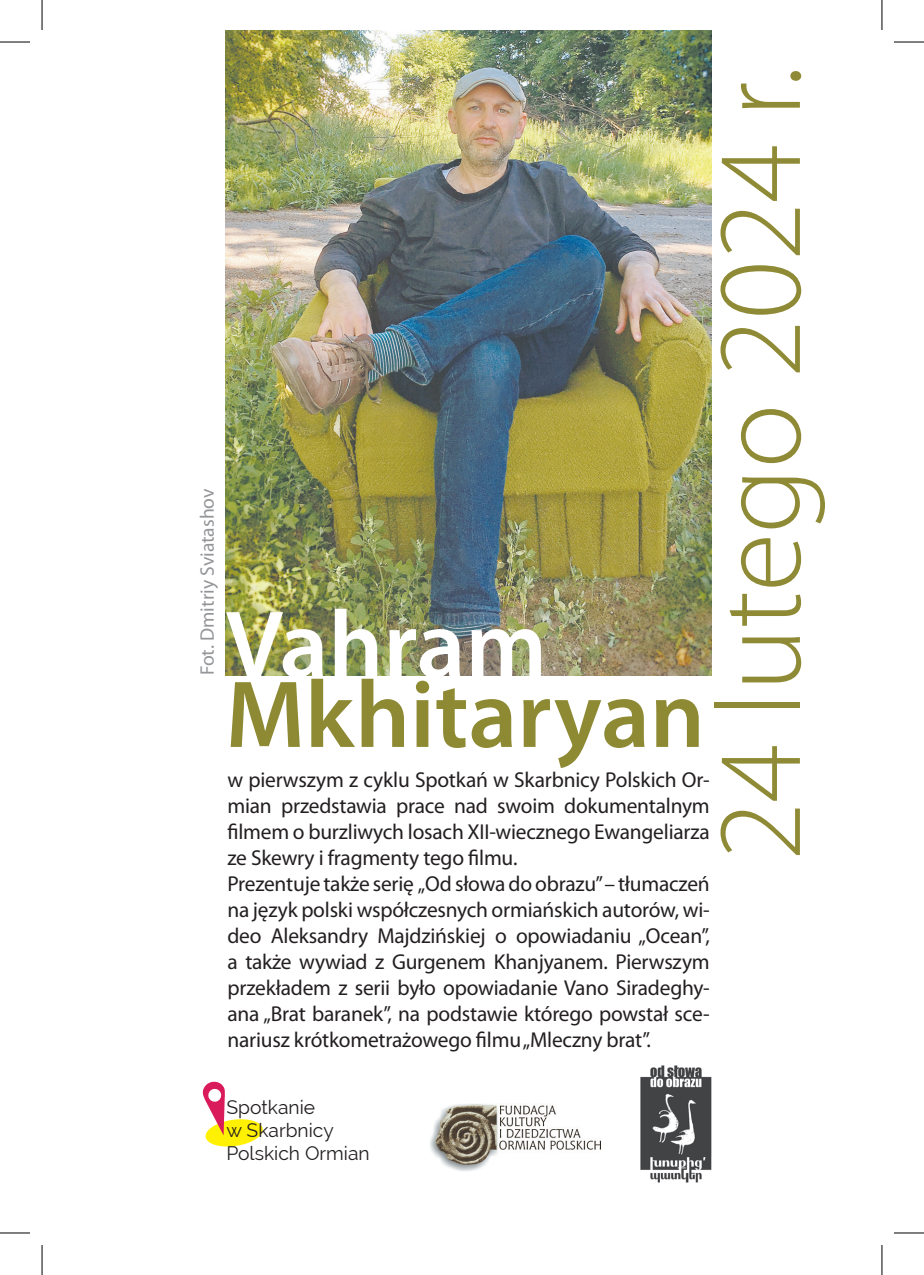
<style>
.page{position:relative;width:924px;height:1275px;background:#fff}
.page>*{position:absolute;margin:0;border:0;box-sizing:border-box;transform-origin:0 0}
.t1{font:300 120px "Myriad Pro";color:#8f8a35}
.t2{font:600 96px "Myriad Pro";color:#8e8a33}
.t3{font:600 96px "Myriad Pro";color:#fff}
.t4{font:21.6px/26px "Myriad Pro";letter-spacing:-.01em;color:#231f20}
.t5{font:19.6px "Myriad Pro";color:#939598}
.t6{font:19.2px/23px "Raleway";color:#231f20}
</style>
<div class="page">
<img style="left:225px;top:31px;width:486px;height:644px">
<svg style="left:202px;top:1081px;width:61px;height:66px"></svg>
<img style="left:640px;top:1065px;width:72px;height:118px">
<img style="left:430px;top:1104px;width:170px;height:67px">
<hr style="left:0;top:42px;width:30px;height:1px;background:#000">
<hr style="left:893px;top:42px;width:30px;height:1px;background:#000">
<hr style="left:0;top:1232px;width:30px;height:1px;background:#000">
<hr style="left:893px;top:1232px;width:30px;height:1px;background:#000">
<hr style="left:42px;top:0;width:1px;height:30px;background:#000">
<hr style="left:42px;top:1245px;width:1px;height:30px;background:#000">
<hr style="left:881px;top:0;width:1px;height:30px;background:#000">
<hr style="left:881px;top:1245px;width:1px;height:30px;background:#000">
<p class="t5" style="left:195px;top:675px;width:188px;rotate:-90deg">Fot. Dmitriy Sviatashov</p>
<h1 class="t1" style="left:693px;top:860px;width:795px;rotate:-90deg">24 lutego 2024 r.</h1>
<h2 class="t3" style="left:225px;top:583px;width:323px">Vahram</h2>
<h2 class="t2" style="left:225px;top:653px;width:480px">Mkhitaryan</h2>
<p class="t4" style="left:227px;top:766px;width:483px">w pierwszym z cyklu Spotkań w Skarbnicy Polskich Or&shy;mian przedstawia prace nad swoim dokumentalnym filmem o burzliwych losach XII-wiecznego Ewangeliarza ze Skewry i fragmenty tego filmu.<br>Prezentuje także serię „Od słowa do obrazu” – tłumaczeń na język polski współczesnych ormiańskich autorów, wi&shy;deo Aleksandry Majdzińskiej o opowiadaniu „Ocean”, a także wywiad z Gurgenem Khanjyanem. Pierwszym przekładem z serii było opowiadanie Vano Siradeghy&shy;ana „Brat baranek”, na podstawie którego powstał sce&shy;nariusz krótkometrażowego filmu „Mleczny brat”.</p>
<p class="t6" style="left:226px;top:1095px;width:145px">Spotkanie<br>w Skarbnicy<br>Polskich Ormian</p>
</div>
